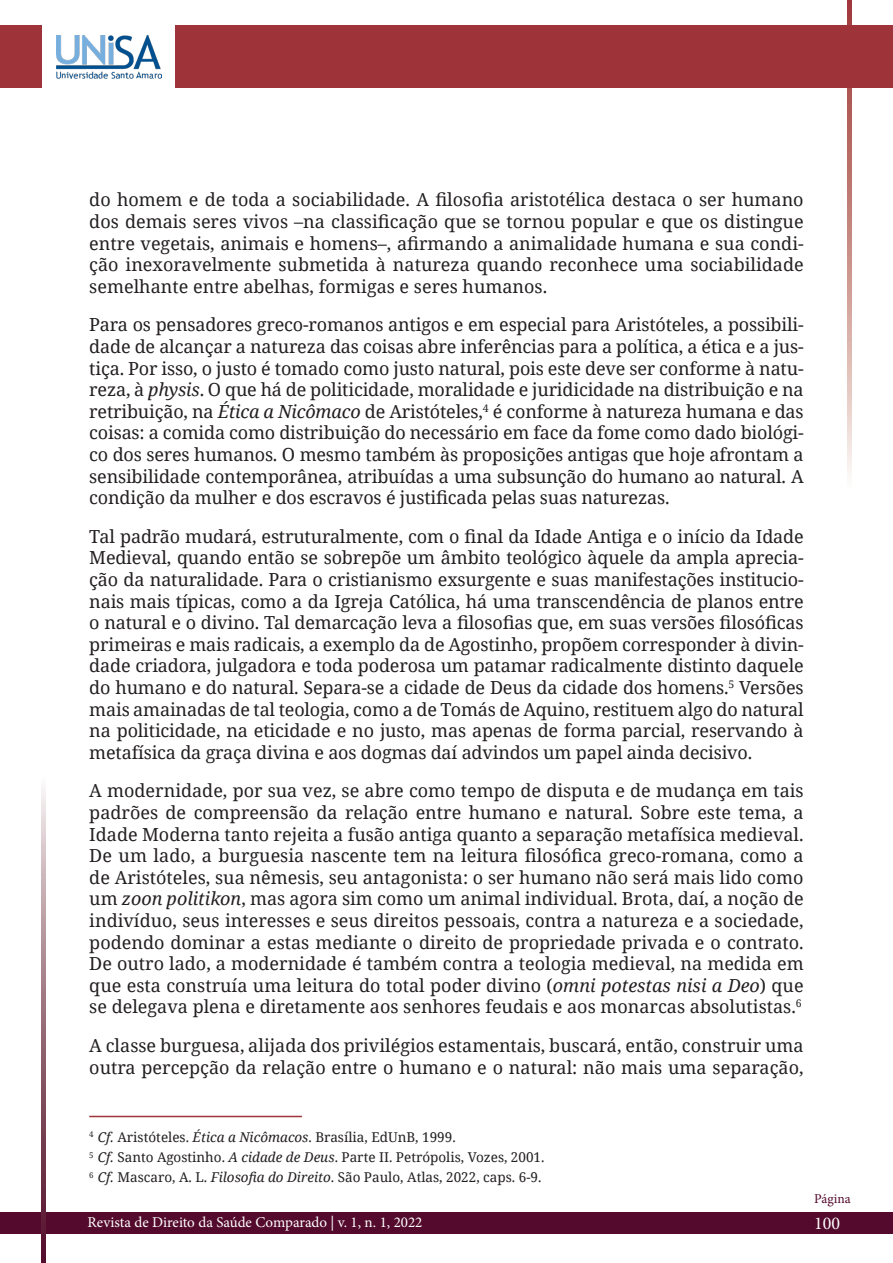
<style>
.page{position:relative;width:893px;height:1263px;background:#fff}
.page>*{position:absolute;margin:0;border:0;box-sizing:border-box;transform-origin:0 0}
.txt{font:18px/21.6px "Noto Serif";color:#231f20;text-align:justify}
.t1{font:18px "Minion Pro";color:#fff}
.t2{font:15px "Minion Pro";color:#fff}
.t3{font:13.5px "Noto Serif";color:#231f20}
.t4{font:13.5px "Minion Pro";letter-spacing:-.005em;color:#53092b}
.s1{font-style:italic}
</style>
<div class="page">
<svg style="left:847px;top:0;width:4px;height:475px;background:#cc9892"></svg>
<div style="left:0;top:26px;width:893px;height:62px;background:#9e343a"></div>
<div style="left:0;top:1212px;width:893px;height:21px;background:#540a2c"></div>
<svg style="left:41px;top:789px;width:5px;height:474px;background:#9b727f"></svg>
<div style="left:43px;top:11px;width:132px;height:92px;background:#fff"></div>
<img style="left:56px;top:35px;width:106px;height:44px">
<hr style="left:89px;top:1116px;width:213px;height:1px;background:#9f343b">
<p class="txt" style="left:89px;top:188px;width:716px">do homem e de toda a sociabilidade. A filosofia aristotélica destaca o ser humano dos demais seres vivos –na classificação que se tornou popular e que os distingue entre vegetais, animais e homens–, afirmando a animalidade humana e sua condi&shy;ção inexoravelmente submetida à natureza quando reconhece uma sociabilidade semelhante entre abelhas, formigas e seres humanos.</p>
<p class="txt" style="left:89px;top:313px;width:716px">Para os pensadores greco-romanos antigos e em especial para Aristóteles, a possibili&shy;dade de alcançar a natureza das coisas abre inferências para a política, a ética e a jus&shy;tiça. Por isso, o justo é tomado como justo natural, pois este deve ser conforme à natu&shy;reza, à <span class="s1">physis</span>. O que há de politicidade, moralidade e juridicidade na distribuição e na retribuição, na <span class="s1">Ética a Nicômaco</span> de Aristóteles,<sup>4</sup> é conforme à natureza humana e das coisas: a comida como distribuição do necessário em face da fome como dado biológi&shy;co dos seres humanos. O mesmo também às proposições antigas que hoje afrontam a sensibilidade contemporânea, atribuídas a uma subsunção do humano ao natural. A condição da mulher e dos escravos é justificada pelas suas naturezas.</p>
<p class="txt" style="left:89px;top:525px;width:716px">Tal padrão mudará, estruturalmente, com o final da Idade Antiga e o início da Idade Medieval, quando então se sobrepõe um âmbito teológico àquele da ampla aprecia&shy;ção da naturalidade. Para o cristianismo exsurgente e suas manifestações institucio&shy;nais mais típicas, como a da Igreja Católica, há uma transcendência de planos entre o natural e o divino. Tal demarcação leva a filosofias que, em suas versões filosóficas primeiras e mais radicais, a exemplo da de Agostinho, propõem corresponder à divin&shy;dade criadora, julgadora e toda poderosa um patamar radicalmente distinto daquele do humano e do natural. Separa-se a cidade de Deus da cidade dos homens.<sup>5</sup> Versões mais amainadas de tal teologia, como a de Tomás de Aquino, restituem algo do natural na politicidade, na eticidade e no justo, mas apenas de forma parcial, reservando à metafísica da graça divina e aos dogmas daí advindos um papel ainda decisivo.</p>
<p class="txt" style="left:89px;top:779px;width:716px">A modernidade, por sua vez, se abre como tempo de disputa e de mudança em tais padrões de compreensão da relação entre humano e natural. Sobre este tema, a Idade Moderna tanto rejeita a fusão antiga quanto a separação metafísica medieval.<br>De um lado, a burguesia nascente tem na leitura filosófica greco-romana, como a de Aristóteles, sua nêmesis, seu antagonista: o ser humano não será mais lido como um <span class="s1">zoon politikon</span>, mas agora sim como um animal individual. Brota, daí, a noção de indivíduo, seus interesses e seus direitos pessoais, contra a natureza e a sociedade, podendo dominar a estas mediante o direito de propriedade privada e o contrato.<br>De outro lado, a modernidade é também contra a teologia medieval, na medida em que esta construía uma leitura do total poder divino (<span class="s1">omni potestas nisi a Deo</span>) que se delegava plena e diretamente aos senhores feudais e aos monarcas absolutistas.<sup>6</sup></p>
<p class="txt" style="left:89px;top:1034px;width:716px">A classe burguesa, alijada dos privilégios estamentais, buscará, então, construir uma outra percepção da relação entre o humano e o natural: não mais uma separação,</p>
<p class="t3" style="left:89px;top:1127px;width:368px"><sup>4</sup> <span class="s1">Cf.</span> Aristóteles. <span class="s1">Ética a Nicômacos</span>. Brasília, EdUnB, 1999.</p>
<p class="t3" style="left:89px;top:1148px;width:457px"><sup>5</sup> <span class="s1">Cf.</span> Santo Agostinho. <span class="s1">A cidade de Deus</span>. Parte II. Petrópolis, Vozes, 2001.</p>
<p class="t3" style="left:89px;top:1168px;width:454px"><sup>6</sup> <span class="s1">Cf.</span> Mascaro, A. L. <span class="s1">Filosofia do Direito</span>. São Paulo, Atlas, 2022, caps. 6-9.</p>
<p class="t2" style="left:88px;top:1212px;width:336px">Revista de Direito da Saúde Comparado | v. 1, n. 1, 2022</p>
<p class="t4" style="left:814px;top:1190px;width:38px">Página</p>
<p class="t1" style="left:814px;top:1211px;width:27px">100</p>
</div>
